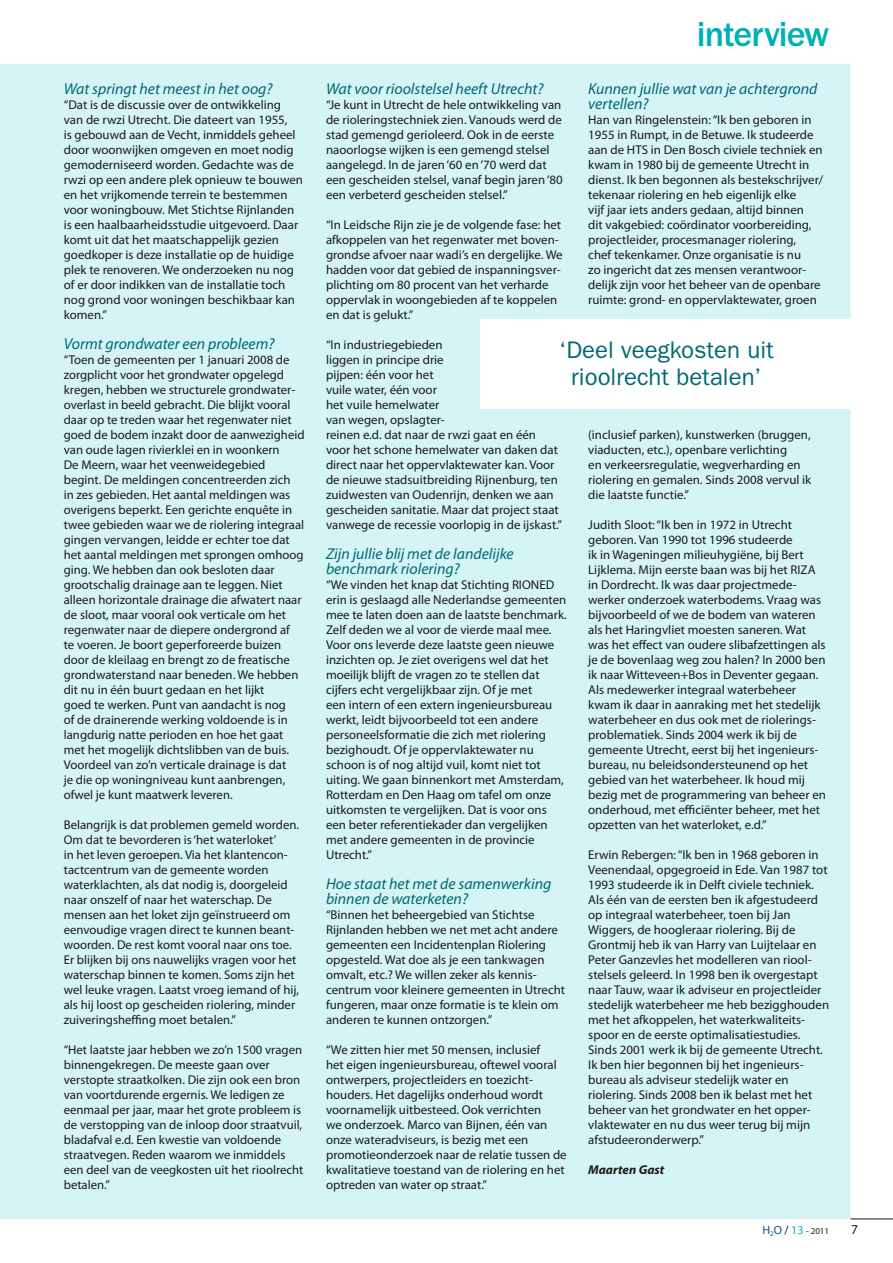
<style>
.page{position:relative;width:893px;height:1263px;background:#fff}
.page>*{position:absolute;margin:0;border:0;box-sizing:border-box;transform-origin:0 0}
.t1{font:500 36px "ITC Franklin Gothic Std";letter-spacing:-.03em;color:#00b0b8}
.t2{font:24px/27px "ITC Franklin Gothic Std";color:#006972;text-align:center}
.t3{font:italic 15.75px/15px "Myriad Pro";color:#006972}
.t4{font:13.5px "Myriad Pro";color:#1c1a1b}
.t5{font:12.75px/15px "Myriad Pro";color:#1c1a1b}
.t6{font:italic 700 12.75px "Myriad Pro";color:#1c1a1b}
.t7{font:9px "Myriad Pro";color:#1c1a1b}
.s1{font-size:12px;color:#184d9e}
.s2{font-size:12px}
.s3{font-size:12px;color:#00b0b8}
</style>
<div class="page">
<hr style="left:850px;top:1219px;width:43px;height:1px;background:#1c1a1b">
<div style="left:0;top:64px;width:850px;height:1155px;background:#d4f4f5"></div>
<div style="left:480px;top:319px;width:373px;height:89px;background:#fff"></div>
<p class="t3" style="left:64px;top:83px;width:210px">Wat springt het meest in het oog?</p>
<p class="t5" style="left:64px;top:98px;width:241px">“Dat is de discussie over de ontwikkeling van de rwzi Utrecht. Die dateert van 1955,<br>is gebouwd aan de Vecht, inmiddels geheel door woonwijken omgeven en moet nodig gemoderniseerd worden. Gedachte was de rwzi op een andere plek opnieuw te bouwen en het vrijkomende terrein te bestemmen voor woningbouw. Met Stichtse Rijnlanden is een haalbaarheidsstudie uitgevoerd. Daar komt uit dat het maatschappelijk gezien goedkoper is deze installatie op de huidige plek te renoveren. We onderzoeken nu nog of er door indikken van de installatie toch nog grond voor woningen beschikbaar kan komen.”</p>
<p class="t3" style="left:64px;top:338px;width:212px">Vormt grondwater een probleem?</p>
<p class="t5" style="left:64px;top:353px;width:242px">“Toen de gemeenten per 1 januari 2008 de zorgplicht voor het grondwater opgelegd kregen, hebben we structurele grondwater&shy;overlast in beeld gebracht. Die blijkt vooral daar op te treden waar het regenwater niet goed de bodem inzakt door de aanwezigheid van oude lagen rivierklei en in woonkern<br>De Meern, waar het veenweidegebied begint. De meldingen concentreerden zich<br>in zes gebieden. Het aantal meldingen was overigens beperkt. Een gerichte enquête in twee gebieden waar we de riolering integraal gingen vervangen, leidde er echter toe dat het aantal meldingen met sprongen omhoog ging. We hebben dan ook besloten daar grootschalig drainage aan te leggen. Niet alleen horizontale drainage die afwatert naar de sloot, maar vooral ook verticale om het regenwater naar de diepere ondergrond af<br>te voeren. Je boort geperforeerde buizen door de kleilaag en brengt zo de freatische grondwaterstand naar beneden. We hebben dit nu in één buurt gedaan en het lijkt<br>goed te werken. Punt van aandacht is nog<br>of de drainerende werking voldoende is in langdurig natte perioden en hoe het gaat met het mogelijk dichtslibben van de buis.<br>Voordeel van zo’n verticale drainage is dat<br>je die op woningniveau kunt aanbrengen, ofwel je kunt maatwerk leveren.</p>
<p class="t5" style="left:64px;top:818px;width:237px">Belangrijk is dat problemen gemeld worden.<br>Om dat te bevorderen is ‘het waterloket’<br>in het leven geroepen. Via het klantencon&shy;tactcentrum van de gemeente worden waterklachten, als dat nodig is, doorgeleid naar onszelf of naar het waterschap. De mensen aan het loket zijn geïnstrueerd om eenvoudige vragen direct te kunnen beant&shy;woorden. De rest komt vooral naar ons toe.<br>Er blijken bij ons nauwelijks vragen voor het waterschap binnen te komen. Soms zijn het wel leuke vragen. Laatst vroeg iemand of hij, als hij loost op gescheiden riolering, minder zuiveringsheffing moet betalen.”</p>
<p class="t5" style="left:64px;top:1043px;width:241px">“Het laatste jaar hebben we zo’n 1500 vragen binnengekregen. De meeste gaan over verstopte straatkolken. Die zijn ook een bron van voortdurende ergernis. We ledigen ze eenmaal per jaar, maar het grote probleem is de verstopping van de inloop door straatvuil, bladafval e.d. Een kwestie van voldoende straatvegen. Reden waarom we inmiddels een deel van de veegkosten uit het rioolrecht betalen.”</p>
<h1 class="t1" style="left:697px;top:20px;width:134px">interview</h1>
<p class="t3" style="left:326px;top:83px;width:219px">Wat voor rioolstelsel heeft Utrecht?</p>
<p class="t5" style="left:326px;top:98px;width:238px">“Je kunt in Utrecht de hele ontwikkeling van de rioleringstechniek zien. Vanouds werd de stad gemengd gerioleerd. Ook in de eerste naoorlogse wijken is een gemengd stelsel aangelegd. In de jaren ‘60 en ‘70 werd dat een gescheiden stelsel, vanaf begin jaren ‘80 een verbeterd gescheiden stelsel.”</p>
<p class="t5" style="left:326px;top:218px;width:238px">“In Leidsche Rijn zie je de volgende fase: het afkoppelen van het regenwater met boven&shy;grondse afvoer naar wadi’s en dergelijke. We hadden voor dat gebied de inspanningsver&shy;plichting om 80 procent van het verharde oppervlak in woongebieden af te koppelen en dat is gelukt.”</p>
<p class="t5" style="left:326px;top:338px;width:238px">“In industriegebieden<br>liggen in principe drie<br>pijpen: één voor het<br>vuile water, één voor<br>het vuile hemelwater<br>van wegen, opslagter-<br>reinen e.d. dat naar de rwzi gaat en één voor het schone hemelwater van daken dat direct naar het oppervlaktewater kan. Voor de nieuwe stadsuitbreiding Rijnenburg, ten zuidwesten van Oudenrijn, denken we aan gescheiden sanitatie. Maar dat project staat vanwege de recessie voorlopig in de ijskast.”</p>
<p class="t3" style="left:326px;top:548px;width:189px">Zijn jullie blij met de landelijke benchmark riolering?</p>
<p class="t5" style="left:326px;top:578px;width:242px">“We vinden het knap dat Stichting RIONED erin is geslaagd alle Nederlandse gemeenten mee te laten doen aan de laatste benchmark.<br>Zelf deden we al voor de vierde maal mee.<br>Voor ons leverde deze laatste geen nieuwe inzichten op. Je ziet overigens wel dat het moeilijk blijft de vragen zo te stellen dat cijfers echt vergelijkbaar zijn. Of je met<br>een intern of een extern ingenieursbureau werkt, leidt bijvoorbeeld tot een andere personeelsformatie die zich met riolering bezighoudt. Of je oppervlaktewater nu schoon is of nog altijd vuil, komt niet tot uiting. We gaan binnenkort met Amsterdam, Rotterdam en Den Haag om tafel om onze uitkomsten te vergelijken. Dat is voor ons een beter referentiekader dan vergelijken met andere gemeenten in de provincie Utrecht.”</p>
<p class="t3" style="left:326px;top:878px;width:227px">Hoe staat het met de samenwerking binnen de waterketen?</p>
<p class="t5" style="left:326px;top:908px;width:241px">“Binnen het beheergebied van Stichtse Rijnlanden hebben we net met acht andere gemeenten een Incidentenplan Riolering opgesteld. Wat doe als je een tankwagen omvalt, etc.? We willen zeker als kennis&shy;centrum voor kleinere gemeenten in Utrecht fungeren, maar onze formatie is te klein om anderen te kunnen ontzorgen.”</p>
<p class="t5" style="left:326px;top:1043px;width:242px">“We zitten hier met 50 mensen, inclusief<br>het eigen ingenieursbureau, oftewel vooral ontwerpers, projectleiders en toezicht&shy;houders. Het dagelijks onderhoud wordt voornamelijk uitbesteed. Ook verrichten<br>we onderzoek. Marco van Bijnen, één van onze wateradviseurs, is bezig met een promotieonderzoek naar de relatie tussen de kwalitatieve toestand van de riolering en het optreden van water op straat.”</p>
<p class="t3" style="left:588px;top:83px;width:231px">Kunnen jullie wat van je achtergrond vertellen?</p>
<p class="t5" style="left:588px;top:113px;width:237px">Han van Ringelenstein: “Ik ben geboren in 1955 in Rumpt, in de Betuwe. Ik studeerde aan de HTS in Den Bosch civiele techniek en kwam in 1980 bij de gemeente Utrecht in dienst. Ik ben begonnen als bestekschrijver/ tekenaar riolering en heb eigenlijk elke<br>vijf jaar iets anders gedaan, altijd binnen<br>dit vakgebied: coördinator voorbereiding, projectleider, procesmanager riolering,<br>chef tekenkamer. Onze organisatie is nu<br>zo ingericht dat zes mensen verantwoor&shy;delijk zijn voor het beheer van de openbare ruimte: grond- en oppervlaktewater, groen</p>
<h2 class="t2" style="left:559px;top:339px;width:216px">‘Deel veegkosten uit rioolrecht betalen’</h2>
<p class="t5" style="left:588px;top:428px;width:225px">(inclusief parken), kunstwerken (bruggen, viaducten, etc.), openbare verlichting<br>en verkeersregulatie, wegverharding en riolering en gemalen. Sinds 2008 vervul ik die laatste functie.”</p>
<p class="t5" style="left:588px;top:518px;width:239px">Judith Sloot: “Ik ben in 1972 in Utrecht geboren. Van 1990 tot 1996 studeerde<br>ik in Wageningen milieuhygiëne, bij Bert Lijklema. Mijn eerste baan was bij het RIZA in Dordrecht. Ik was daar projectmede&shy;werker onderzoek waterbodems. Vraag was bijvoorbeeld of we de bodem van wateren als het Haringvliet moesten saneren. Wat was het effect van oudere slibafzettingen als je de bovenlaag weg zou halen? In 2000 ben ik naar Witteveen+Bos in Deventer gegaan.<br>Als medewerker integraal waterbeheer kwam ik daar in aanraking met het stedelijk waterbeheer en dus ook met de riolerings&shy;problematiek. Sinds 2004 werk ik bij de gemeente Utrecht, eerst bij het ingenieurs&shy;bureau, nu beleidsondersteunend op het gebied van het waterbeheer. Ik houd mij bezig met de programmering van beheer en onderhoud, met efficiënter beheer, met het opzetten van het waterloket, e.d.”</p>
<p class="t5" style="left:588px;top:848px;width:242px">Erwin Rebergen: “Ik ben in 1968 geboren in Veenendaal, opgegroeid in Ede. Van 1987 tot 1993 studeerde ik in Delft civiele techniek.<br>Als één van de eersten ben ik afgestudeerd op integraal waterbeheer, toen bij Jan Wiggers, de hoogleraar riolering. Bij de Grontmij heb ik van Harry van Luijtelaar en Peter Ganzevles het modelleren van riool&shy;stelsels geleerd. In 1998 ben ik overgestapt naar Tauw, waar ik adviseur en projectleider stedelijk waterbeheer me heb bezigghouden met het afkoppelen, het waterkwaliteits&shy;spoor en de eerste optimalisatiestudies.<br>Sinds 2001 werk ik bij de gemeente Utrecht.<br>Ik ben hier begonnen bij het ingenieurs&shy;bureau als adviseur stedelijk water en riolering. Sinds 2008 ben ik belast met het beheer van het grondwater en het opper&shy;vlaktewater en nu dus weer terug bij mijn afstudeeronderwerp.”</p>
<p class="t6" style="left:588px;top:1164px;width:78px">Maarten Gast</p>
<p class="t7" style="left:762px;top:1227px;width:68px"><span class="s1">H</span><sub>2</sub><span class="s1">O</span> <span class="s2">/</span> <span class="s3">13</span> - 2011</p>
<p class="t4" style="left:851px;top:1224px;width:8px">7</p>
</div>
